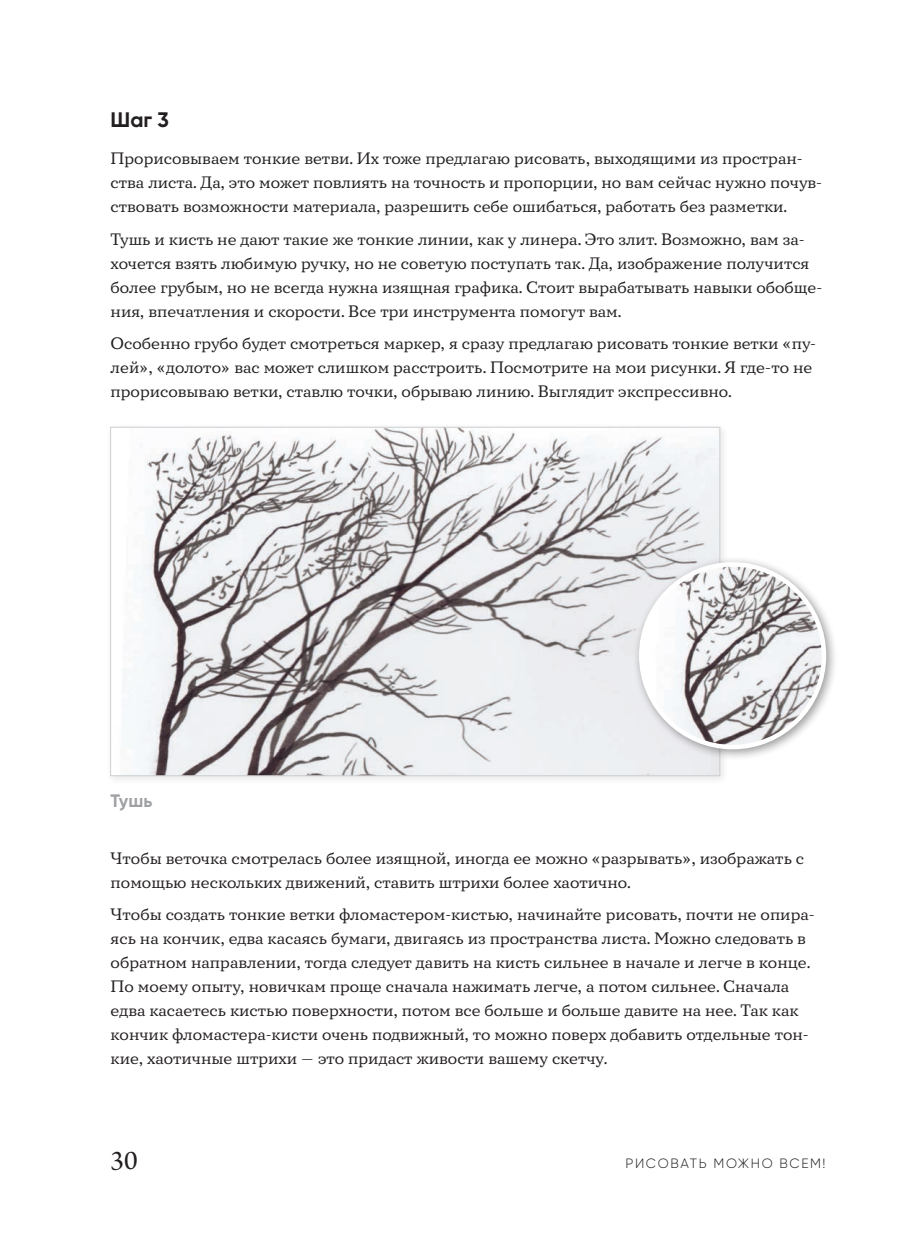
<style>
.page{position:relative;width:915px;height:1234px;background:#fff}
.page>*{position:absolute;margin:0;border:0;box-sizing:border-box;transform-origin:0 0}
.t1{font:28.5px "Arno Pro";color:#231f20}
.t2{font:700 21px "Gilroy";color:#231f20}
.t3{font:700 18px "Gilroy";color:#a0a1a5}
.t4{font:16.5px/24px "Circe Slab C";color:#231f20}
.t5{font:300 13.5px "Gilroy";letter-spacing:.12em;color:#231f20}
</style>
<div class="page">
<div style="left:106px;top:422px;width:623px;height:363px;background:#231f20;opacity:.11"></div>
<img style="left:112px;top:429px;width:605px;height:344px">
<div style="left:632px;top:556px;width:206px;height:205px;background:#231f20;opacity:.44"></div>
<img style="left:641px;top:564px;width:182px;height:183px;border-radius:91px">
<div style="left:638px;top:562px;width:187px;height:187px;border:4px solid #fff;border-radius:50%"></div>
<p class="t2" style="left:111px;top:109px;width:60px">Шаг 3</p>
<p class="t4" style="left:111px;top:147px;width:712px">Прорисовываем тонкие ветви. Их тоже предлагаю рисовать, выходящими из простран&shy;ства листа. Да, это может повлиять на точность и пропорции, но вам сейчас нужно почув&shy;ствовать возможности материала, разрешить себе ошибаться, работать без разметки.</p>
<p class="t4" style="left:111px;top:228px;width:713px">Тушь и кисть не дают такие же тонкие линии, как у линера. Это злит. Возможно, вам за&shy;хочется взять любимую ручку, но не советую поступать так. Да, изображение получится более грубым, но не всегда нужна изящная графика. Стоит вырабатывать навыки обобще&shy;ния, впечатления и скорости. Все три инструмента помогут вам.</p>
<p class="t4" style="left:111px;top:332px;width:706px">Особенно грубо будет смотреться маркер, я сразу предлагаю рисовать тонкие ветки «пу&shy;лей», «долото» вас может слишком расстроить. Посмотрите на мои рисунки. Я где-то не прорисовываю ветки, ставлю точки, обрываю линию. Выглядит экспрессивно.</p>
<p class="t3" style="left:111px;top:791px;width:43px">Тушь</p>
<p class="t4" style="left:111px;top:846px;width:694px">Чтобы веточка смотрелась более изящной, иногда ее можно «разрывать», изображать с помощью нескольких движений, ставить штрихи более хаотично.</p>
<p class="t4" style="left:111px;top:903px;width:705px">Чтобы создать тонкие ветки фломастером-кистью, начинайте рисовать, почти не опира&shy;ясь на кончик, едва касаясь бумаги, двигаясь из пространства листа. Можно следовать в обратном направлении, тогда следует давить на кисть сильнее в начале и легче в конце.<br>По моему опыту, новичкам проще сначала нажимать легче, а потом сильнее. Сначала едва касаетесь кистью поверхности, потом все больше и больше давите на нее. Так как кончик фломастера-кисти очень подвижный, то можно поверх добавить отдельные тон&shy;кие, хаотичные штрихи — это придаст живости вашему скетчу.</p>
<h1 class="t1" style="left:111px;top:1142px;width:29px">30</h1>
<p class="t5" style="left:625px;top:1157px;width:201px">РИСОВАТЬ МОЖНО ВСЕМ!</p>
</div>
